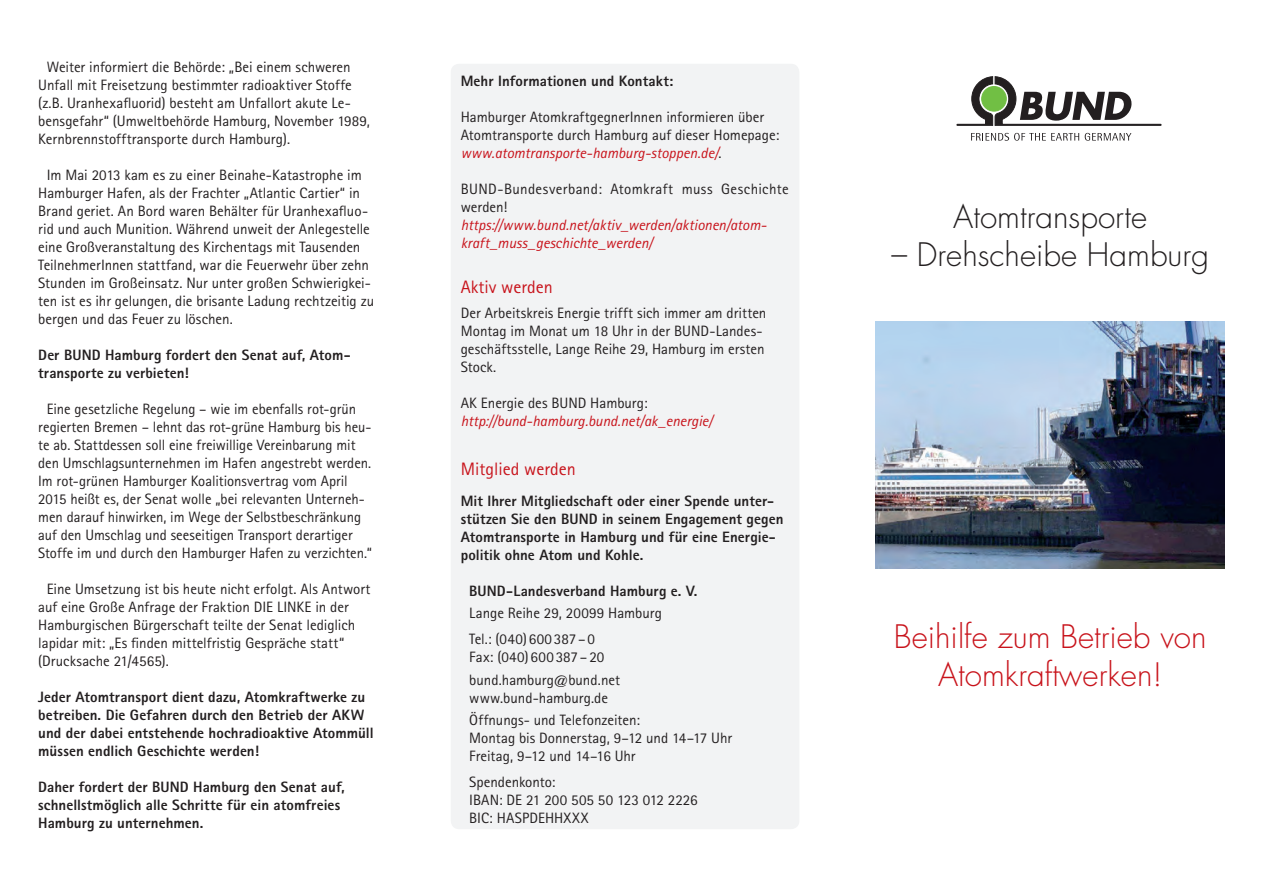
<style>
.page{position:relative;width:1263px;height:893px;background:#fff}
.page>*{position:absolute;margin:0;border:0;box-sizing:border-box;transform-origin:0 0}
.t1{font:300 31.5px/37.8px "Futura";color:#c8131b;text-align:center}
.t2{font:300 31.5px "Futura";color:#231f20}
.t3{font:18px "Agfa Rotis Sans Serif";color:#c8131b}
.t4{font:15px/18px "Agfa Rotis Sans Serif";color:#231f20}
.t5{font:800 15px/18px "Agfa Rotis Sans Serif";letter-spacing:.005em;color:#231f20}
.t6{font:italic 15px/18px "Agfa Rotis Sans Serif";letter-spacing:-.005em;color:#c8131b}
.t7{font:15px/18px "Agfa Rotis Sans Serif";letter-spacing:.025em;color:#231f20}
.s1{font-style:italic;color:#c8131b}
</style>
<div class="page">
<div style="left:451px;top:64px;width:348px;height:765px;background:#f2f3f4;border-radius:9px"></div>
<svg style="left:957px;top:77px;width:204px;height:49px"></svg>
<svg style="left:971px;top:133px;width:108px;height:8px"></svg>
<svg style="left:1085px;top:133px;width:46px;height:8px"></svg>
<img style="left:876px;top:321px;width:349px;height:248px">
<p class="t4" style="left:38px;top:58px;width:333px;text-indent:8px">Weiter informiert die Behörde: „Bei einem schweren Unfall mit Freisetzung bestimmter radioaktiver Stoffe (z.B. Uranhexafluorid) besteht am Unfallort akute Le&shy;bensgefahr“ (Umweltbehörde Hamburg, November 1989, Kernbrennstofftransporte durch Hamburg).</p>
<p class="t4" style="left:38px;top:166px;width:337px;text-indent:8px">Im Mai 2013 kam es zu einer Beinahe-Katastrophe im Hamburger Hafen, als der Frachter „Atlantic Cartier“ in Brand geriet. An Bord waren Behälter für Uranhexafluo&shy;rid und auch Munition. Während unweit der Anlegestelle eine Großveranstaltung des Kirchentags mit Tausenden TeilnehmerInnen stattfand, war die Feuerwehr über zehn Stunden im Großeinsatz. Nur unter großen Schwierigkei&shy;ten ist es ihr gelungen, die brisante Ladung rechtzeitig zu bergen und das Feuer zu löschen.</p>
<p class="t5" style="left:38px;top:346px;width:314px">Der BUND Hamburg fordert den Senat auf, Atom&shy;transporte zu verbieten!</p>
<p class="t4" style="left:38px;top:400px;width:335px;text-indent:8px">Eine gesetzliche Regelung – wie im ebenfalls rot-grün regierten Bremen – lehnt das rot-grüne Hamburg bis heu&shy;te ab. Stattdessen soll eine freiwillige Vereinbarung mit den Umschlagsunternehmen im Hafen angestrebt werden.<br>Im rot-grünen Hamburger Koalitionsvertrag vom April 2015 heißt es, der Senat wolle „bei relevanten Unterneh&shy;men darauf hinwirken, im Wege der Selbstbeschränkung auf den Umschlag und seeseitigen Transport derartiger Stoffe im und durch den Hamburger Hafen zu verzichten.“</p>
<p class="t4" style="left:38px;top:580px;width:334px;text-indent:8px">Eine Umsetzung ist bis heute nicht erfolgt. Als Antwort auf eine Große Anfrage der Fraktion DIE LINKE in der Hamburgischen Bürgerschaft teilte der Senat lediglich lapidar mit: „Es finden mittelfristig Gespräche statt“ (Drucksache 21/4565).</p>
<p class="t5" style="left:38px;top:688px;width:337px">Jeder Atomtransport dient dazu, Atomkraftwerke zu betreiben. Die Gefahren durch den Betrieb der AKW und der dabei entstehende hochradioaktive Atommüll müssen endlich Geschichte werden!</p>
<p class="t5" style="left:38px;top:778px;width:308px">Daher fordert der BUND Hamburg den Senat auf, schnellstmöglich alle Schritte für ein atomfreies<br>Hamburg zu unternehmen.</p>
<p class="t5" style="left:461px;top:72px;width:214px">Mehr Informationen und Kontakt:</p>
<p class="t4" style="left:461px;top:108px;width:320px">Hamburger AtomkraftgegnerInnen informieren über<br>Atomtransporte durch Hamburg auf dieser Homepage: <span class="s1">www.atomtransporte-hamburg-stoppen.de/</span>.</p>
<p class="t7" style="left:461px;top:180px;width:329px">BUND-Bundesverband: Atomkraft muss Geschichte werden!</p>
<p class="t6" style="left:461px;top:216px;width:307px">https://www.bund.net/aktiv_werden/aktionen/atom&shy;kraft_muss_geschichte_werden/</p>
<p class="t3" style="left:461px;top:276px;width:93px">Aktiv werden</p>
<p class="t4" style="left:461px;top:304px;width:307px">Der Arbeitskreis Energie trifft sich immer am dritten Montag im Monat um 18 Uhr in der BUND-Landes&shy;geschäftsstelle, Lange Reihe 29, Hamburg im ersten Stock.</p>
<p class="t4" style="left:461px;top:394px;width:188px">AK Energie des BUND Hamburg:</p>
<p class="t6" style="left:461px;top:412px;width:254px">http://bund-hamburg.bund.net/ak_energie/</p>
<p class="t3" style="left:461px;top:458px;width:116px">Mitglied werden</p>
<p class="t5" style="left:461px;top:491px;width:324px">Mit Ihrer Mitgliedschaft oder einer Spende unter&shy;stützen Sie den BUND in seinem Engagement gegen Atomtransporte in Hamburg und für eine Energie&shy;politik ohne Atom und Kohle.</p>
<p class="t5" style="left:469px;top:581px;width:230px">BUND-Landesverband Hamburg e. V.</p>
<p class="t4" style="left:469px;top:599px;width:194px;line-height:26.5px">Lange Reihe 29, 20099 Hamburg<br>Tel.: (040)600 387–0</p>
<p class="t4" style="left:469px;top:646px;width:152px;line-height:22.2px">Fax: (040)600387–20 bund.hamburg@bund.net</p>
<p class="t4" style="left:469px;top:686px;width:172px;line-height:22.2px">www.bund-hamburg.de<br>Öffnungs- und Telefonzeiten:</p>
<p class="t4" style="left:469px;top:729px;width:264px">Montag bis Donnerstag, 9–12 und 14–17 Uhr<br>Freitag, 9–12 und 14–16 Uhr</p>
<p class="t4" style="left:469px;top:773px;width:230px">Spendenkonto:<br>IBAN: DE 21 200 505 50 123 012 2226<br>BIC: HASPDEHHXXX</p>
<h1 class="t2" style="left:953px;top:198px;width:195px">Atomtransporte</h1>
<h1 class="t2" style="left:891px;top:235px;width:319px">– Drehscheibe Hamburg</h1>
<h1 class="t1" style="left:894px;top:619px;width:314px">Beihilfe zum Betrieb von<br>Atomkraftwerken!</h1>
</div>
